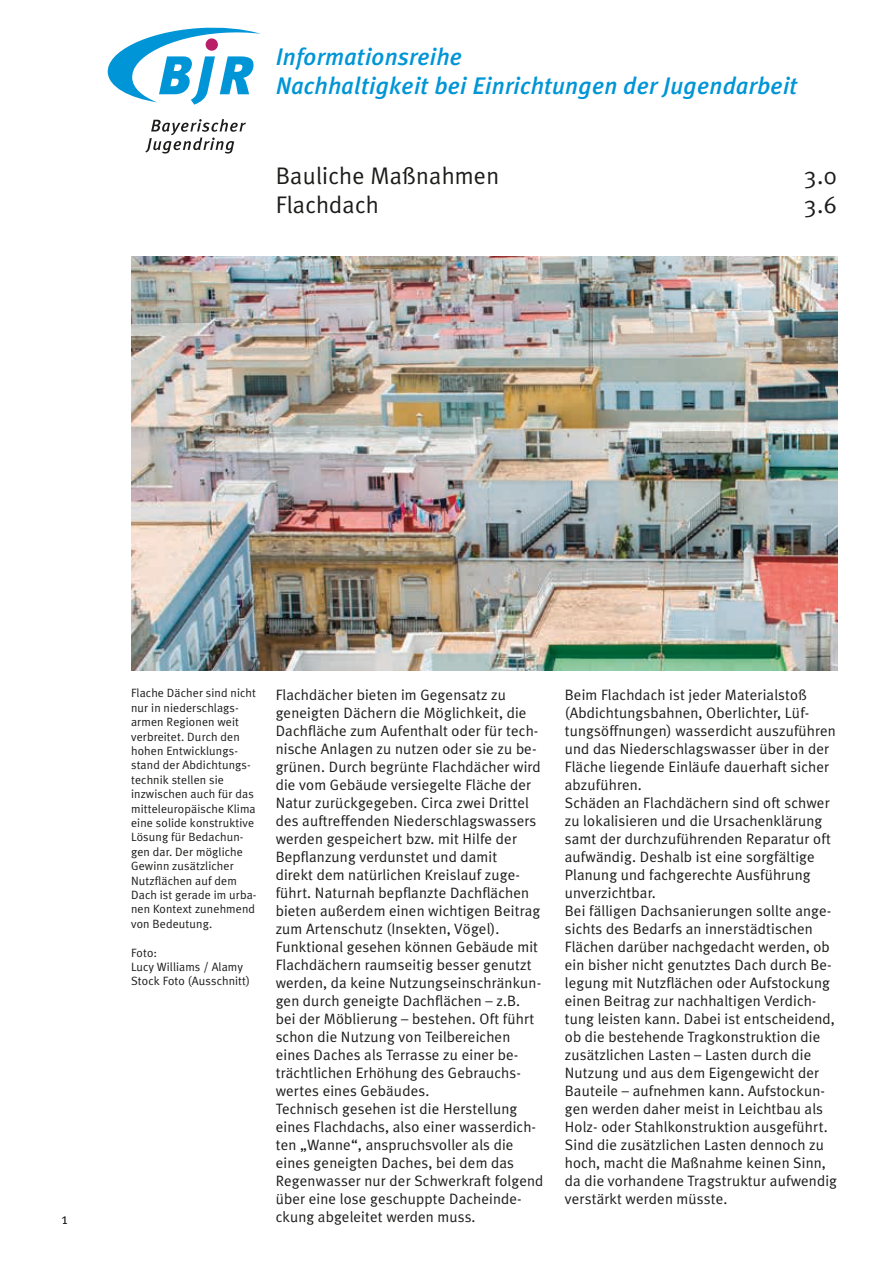
<style>
.page{position:relative;width:893px;height:1263px;background:#fff}
.page>*{position:absolute;margin:0;border:0;box-sizing:border-box;transform-origin:0 0}
.t1{font:italic 500 24px/28.8px "Meta Plus";letter-spacing:.01em;color:#0095d6}
.t2{font:24px "Meta Plus Normal";letter-spacing:.01em;color:#1c1c1b}
.t3{font:15px/18px "Meta Plus Normal";letter-spacing:.01em;color:#1c1c1b}
.t4{font:12px/14.4px "Meta Plus Normal";letter-spacing:.01em;color:#1c1c1b}
</style>
<div class="page">
<svg style="left:108px;top:28px;width:153px;height:77px"></svg>
<div style="left:206px;top:38px;width:12px;height:13px;background:#b81f68;border-radius:50%"></div>
<svg style="left:145px;top:119px;width:101px;height:35px"></svg>
<img style="left:131px;top:256px;width:706px;height:414px">
<h1 class="t1" style="left:276px;top:42px;width:523px">Informationsreihe<br>Nachhaltigkeit bei Einrichtungen der Jugendarbeit</h1>
<h1 class="t2" style="left:276px;top:162px;width:225px">Bauliche Maßnahmen</h1>
<h1 class="t2" style="left:804px;top:162px;width:34px">3.0</h1>
<h1 class="t2" style="left:276px;top:190px;width:105px">Flachdach</h1>
<h1 class="t2" style="left:804px;top:190px;width:34px">3.6</h1>
<p class="t3" style="left:62px;top:1209px;width:8px">1</p>
<p class="t4" style="left:131px;top:686px;width:127px">Flache Dächer sind nicht nur in niederschlags&shy;armen Regionen weit verbreitet. Durch den hohen Entwicklungs&shy;stand der Abdichtungs&shy;technik stellen sie inzwischen auch für das mitteleuropäische Klima eine solide konstruktive<br>Lösung für Bedachun&shy;gen dar. Der mögliche<br>Gewinn zusätzlicher<br>Nutzflächen auf dem<br>Dach ist gerade im urba&shy;nen Kontext zunehmend von Bedeutung.</p>
<p class="t4" style="left:131px;top:945px;width:120px">Foto:<br>Lucy Williams / Alamy<br>Stock Foto (Ausschnitt)</p>
<p class="t3" style="left:276px;top:685px;width:269px">Flachdächer bieten im Gegensatz zu geneigten Dächern die Möglichkeit, die Dachfläche zum Aufenthalt oder für tech&shy;nische Anlagen zu nutzen oder sie zu be&shy;grünen. Durch begrünte Flachdächer wird die vom Gebäude versiegelte Fläche der Natur zurückgegeben. Circa zwei Drittel des auftreffenden Niederschlagswassers werden gespeichert bzw. mit Hilfe der Bepflanzung verdunstet und damit<br>direkt dem natürlichen Kreislauf zuge&shy;führt. Naturnah bepflanzte Dachflächen bieten außerdem einen wichtigen Beitrag zum Artenschutz (Insekten, Vögel).<br>Funktional gesehen können Gebäude mit Flachdächern raumseitig besser genutzt werden, da keine Nutzungseinschränkun&shy;gen durch geneigte Dachflächen – z.B. bei der Möblierung – bestehen. Oft führt schon die Nutzung von Teilbereichen eines Daches als Terrasse zu einer be&shy;trächtlichen Erhöhung des Gebrauchs&shy;wertes eines Gebäudes.<br>Technisch gesehen ist die Herstellung eines Flachdachs, also einer wasserdich&shy;ten „Wanne“, anspruchsvoller als die eines geneigten Daches, bei dem das Regenwasser nur der Schwerkraft folgend über eine lose geschuppte Dacheinde&shy;ckung abgeleitet werden muss.</p>
<p class="t3" style="left:565px;top:686px;width:274px">Beim Flachdach ist jeder Materialstoß (Abdichtungsbahnen, Oberlichter, Lüf&shy;tungsöffnungen) wasserdicht auszuführen und das Niederschlagswasser über in der Fläche liegende Einläufe dauerhaft sicher abzuführen.<br>Schäden an Flachdächern sind oft schwer zu lokalisieren und die Ursachenklärung samt der durchzuführenden Reparatur oft aufwändig. Deshalb ist eine sorgfältige Planung und fachgerechte Ausführung unverzichtbar.<br>Bei fälligen Dachsanierungen sollte ange&shy;sichts des Bedarfs an innerstädtischen Flächen darüber nachgedacht werden, ob ein bisher nicht genutztes Dach durch Be&shy;legung mit Nutzflächen oder Aufstockung einen Beitrag zur nachhaltigen Verdich&shy;tung leisten kann. Dabei ist entscheidend, ob die bestehende Tragkonstruktion die zusätzlichen Lasten – Lasten durch die Nutzung und aus dem Eigengewicht der Bauteile – aufnehmen kann. Aufstockun&shy;gen werden daher meist in Leichtbau als Holz- oder Stahlkonstruktion ausgeführt.<br>Sind die zusätzlichen Lasten dennoch zu hoch, macht die Maßnahme keinen Sinn, da die vorhandene Tragstruktur aufwendig verstärkt werden müsste.</p>
</div>
